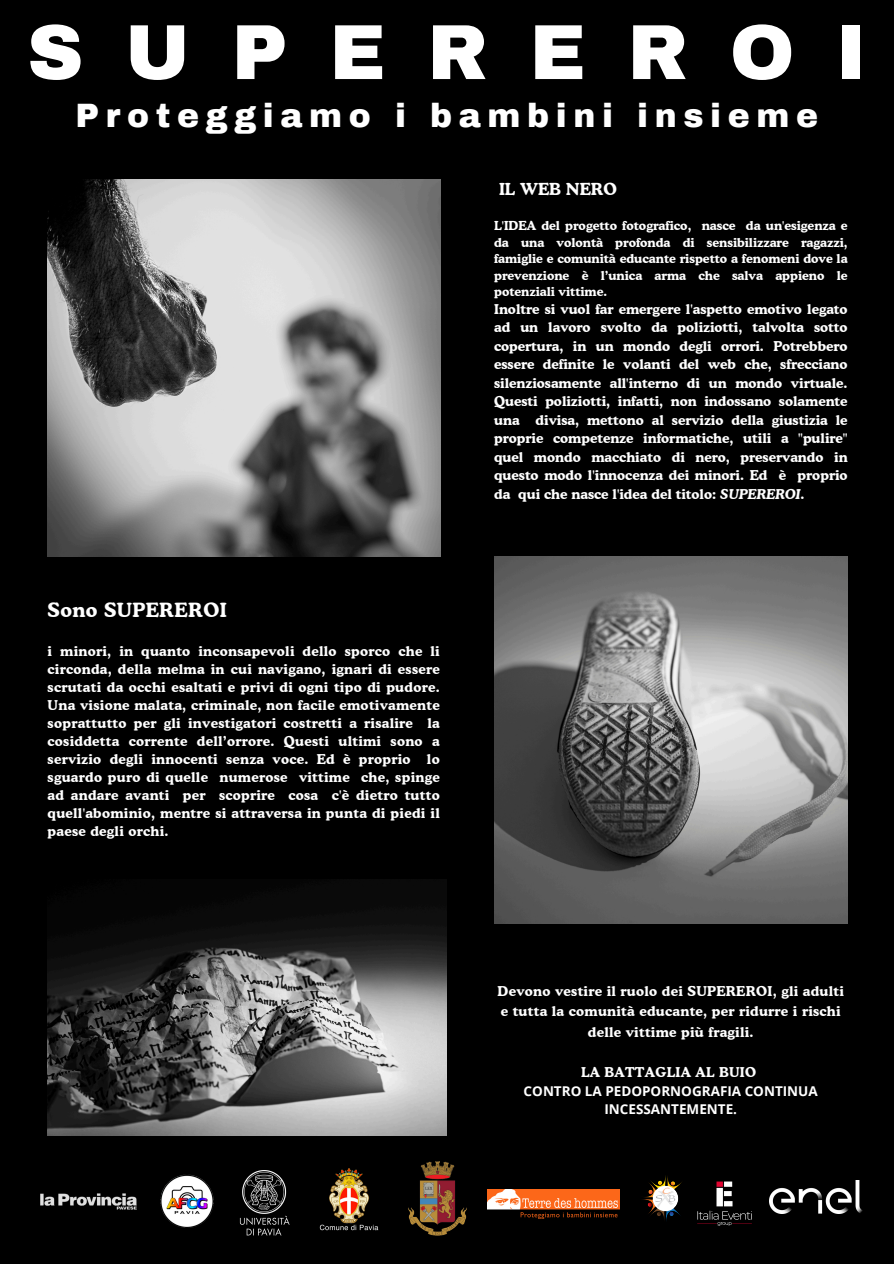
<style>
.page{position:relative;width:894px;height:1264px;background:#fff}
.page>*{position:absolute;margin:0;border:0;box-sizing:border-box;transform-origin:0 0}
.t1{font:900 78px "Archivo";letter-spacing:.53em;color:#fff}
.t2{font:900 33px "Archivo";letter-spacing:.2em;color:#fff}
.t3{font:700 19.5px "Cooper BT";letter-spacing:.025em;color:#fff}
.t4{font:700 16.5px "Cooper BT";color:#fff}
.t5{font:700 13.5px/18.5px "Cooper BT";letter-spacing:.02em;color:#fff;text-align:justify}
.t6{font:700 13.5px/18.6px "Open Sans";color:#fff;text-align:center}
.t7{font:700 12.3px/16.5px "Cooper BT";color:#fff;text-align:justify}
.s1{font-style:italic}
.s2{font-family:"Cooper BT"}
</style>
<div class="page">
<div style="left:0;top:0;width:893px;height:1263px;background:#000"></div>
<img style="left:48px;top:179px;width:392px;height:377px">
<img style="left:48px;top:902px;width:399px;height:233px">
<img style="left:494px;top:556px;width:353px;height:367px">
<img style="left:769px;top:1180px;width:93px;height:33px">
<img style="left:697px;top:1181px;width:55px;height:45px">
<img style="left:408px;top:1161px;width:59px;height:74px">
<img style="left:487px;top:1189px;width:132px;height:28px">
<img style="left:642px;top:1175px;width:40px;height:46px">
<img style="left:319px;top:1168px;width:60px;height:63px">
<img style="left:240px;top:1170px;width:50px;height:66px">
<img style="left:40px;top:1193px;width:97px;height:17px">
<img style="left:160px;top:1174px;width:53px;height:53px">
<p class="t1" style="left:27px;top:11px;width:840px">SUPEREROI</p>
<p class="t2" style="left:75px;top:98px;width:744px">Proteggiamo i bambini insieme</p>
<p class="t3" style="left:48px;top:597px;width:181px">Sono SUPEREROI</p>
<h4 class="t5" style="left:48px;top:642px;width:393px;line-height:18px">i minori, in quanto inconsapevoli dello sporco che li circonda, della melma in cui navigano, ignari di essere scrutati da occhi esaltati e privi di ogni tipo di pudore.<br>Una visione malata, criminale, non facile emotivamente soprattutto per gli investigatori costretti a risalire la cosiddetta corrente dell’orrore. Questi ultimi sono a servizio degli innocenti senza voce. Ed è proprio lo sguardo puro di quelle numerose vittime che, spinge ad andare avanti per scoprire cosa c'è dietro tutto quell'abominio, mentre si attraversa in punta di piedi il paese degli orchi.</h4>
<p class="t4" style="left:499px;top:179px;width:119px">IL WEB NERO</p>
<h3 class="t7" style="left:494px;top:217px;width:355px">L'IDEA del progetto fotografico, nasce da un'esigenza e da una volontà profonda di sensibilizzare ragazzi, famiglie e comunità educante rispetto a fenomeni dove la prevenzione è l’unica arma che salva appieno le potenziali vittime.</h3>
<p class="t5" style="left:494px;top:299px;width:355px">Inoltre si vuol far emergere l'aspetto emotivo legato ad un lavoro svolto da poliziotti, talvolta sotto copertura, in un mondo degli orrori. Potrebbero essere definite le volanti del web che, sfrecciano silenziosamente all'interno di un mondo virtuale.<br>Questi poliziotti, infatti, non indossano solamente una divisa, mettono al servizio della giustizia le proprie competenze informatiche, utili a "pulire" quel mondo macchiato di nero, preservando in questo modo l'innocenza dei minori. Ed è proprio da qui che nasce l'idea del titolo: <span class="s1">SUPEREROI.</span></p>
<h1 class="t5" style="left:497px;top:980px;width:348px;line-height:20.2px;text-align:center">Devono vestire il ruolo dei SUPEREROI, gli adulti e tutta la comunità educante, per ridurre i rischi delle vittime più fragili.</h1>
<h2 class="t6" style="left:523px;top:1062px;width:295px"><span class="s2">LA BATTAGLIA AL BUIO<br></span>CONTRO LA PEDOPORNOGRAFIA CONTINUA<br>INCESSANTEMENTE.</h2>
</div>
